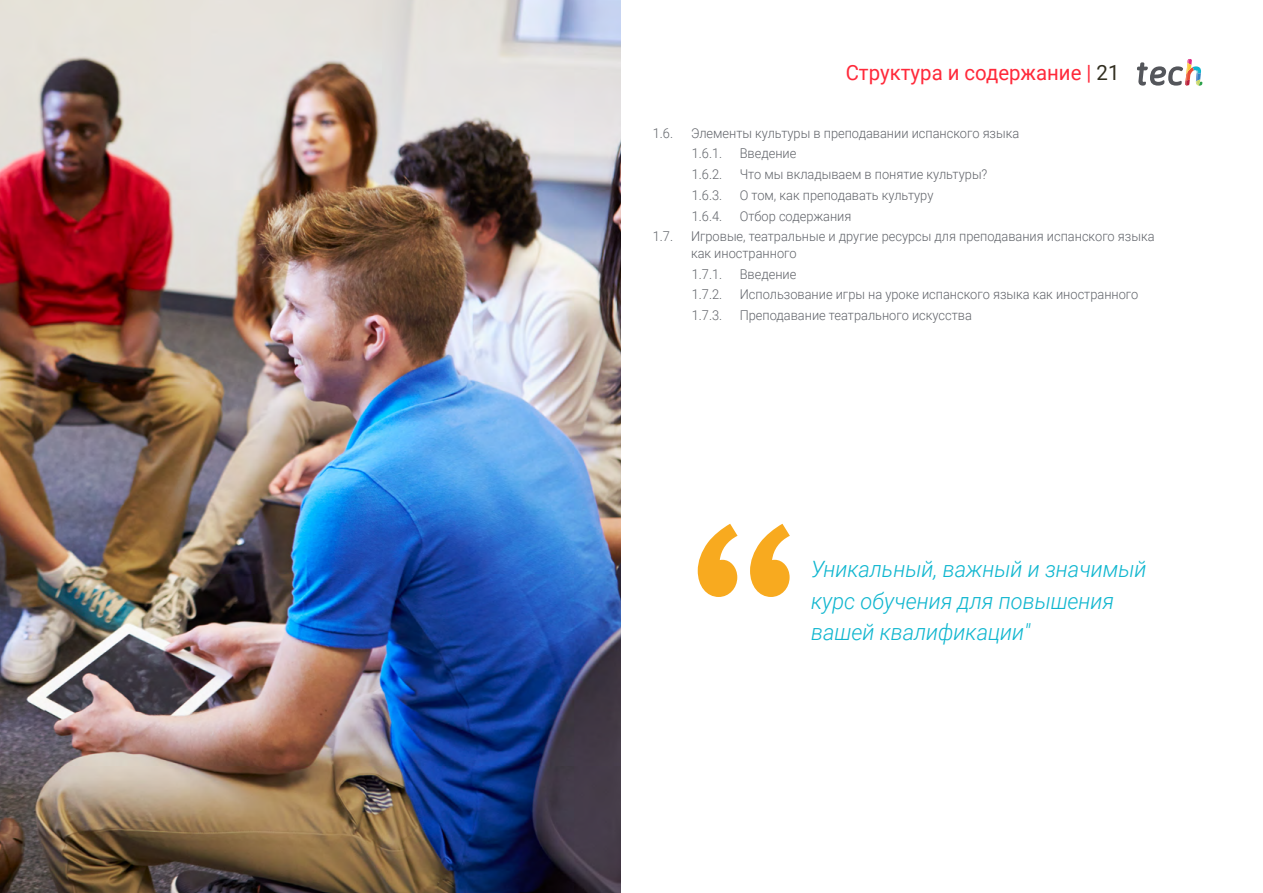
<style>
.page{position:relative;width:1263px;height:893px;background:#fff}
.page>*{position:absolute;margin:0;border:0;box-sizing:border-box;transform-origin:0 0}
.t1{font:italic 300 22.5px/31.5px "Roboto";color:#0fb6cf}
.t2{font:21px "Roboto";color:#ff293a}
.t3{font:300 13.5px/20.7px "Roboto";color:#61646a;scale:.95 1}
.s1{color:#312e20}
</style>
<div class="page">
<img style="left:0;top:0;width:621px;height:893px">
<svg style="left:698px;top:524px;width:92px;height:73px"></svg>
<svg style="left:1137px;top:59px;width:65px;height:27px"></svg>
<h2 class="t2" style="left:846px;top:57px;width:275px">Структура и содержание | <span class="s1">21</span></h2>
<p class="t3" style="left:653px;top:122px;width:23px">1.6.</p>
<p class="t3" style="left:691px;top:122px;width:347px">Элементы культуры в преподавании испанского языка<br>1.6.1.</p>
<p class="t3" style="left:740px;top:143px;width:61px">Введение</p>
<p class="t3" style="left:692px;top:164px;width:34px">1.6.2.</p>
<p class="t3" style="left:740px;top:164px;width:262px">Что мы вкладываем в понятие культуры?</p>
<p class="t3" style="left:692px;top:184px;width:34px">1.6.3.</p>
<p class="t3" style="left:740px;top:184px;width:205px">О том, как преподавать культуру</p>
<p class="t3" style="left:692px;top:205px;width:34px">1.6.4.</p>
<p class="t3" style="left:740px;top:205px;width:119px">Отбор содержания</p>
<p class="t3" style="left:653px;top:226px;width:23px">1.7.</p>
<p class="t3" style="left:691px;top:228px;width:489px;line-height:16.5px">Игровые, театральные и другие ресурсы для преподавания испанского языка как иностранного</p>
<p class="t3" style="left:692px;top:263px;width:34px">1.7.1.</p>
<p class="t3" style="left:740px;top:263px;width:61px">Введение</p>
<p class="t3" style="left:692px;top:284px;width:34px">1.7.2.</p>
<p class="t3" style="left:740px;top:284px;width:421px">Использование игры на уроке испанского языка как иностранного</p>
<p class="t3" style="left:692px;top:305px;width:34px">1.7.3.</p>
<p class="t3" style="left:740px;top:305px;width:246px">Преподавание театрального искусства</p>
<h1 class="t1" style="left:811px;top:553px;width:337px">Уникальный, важный и значимый курс обучения для повышения вашей квалификации"</h1>
</div>
